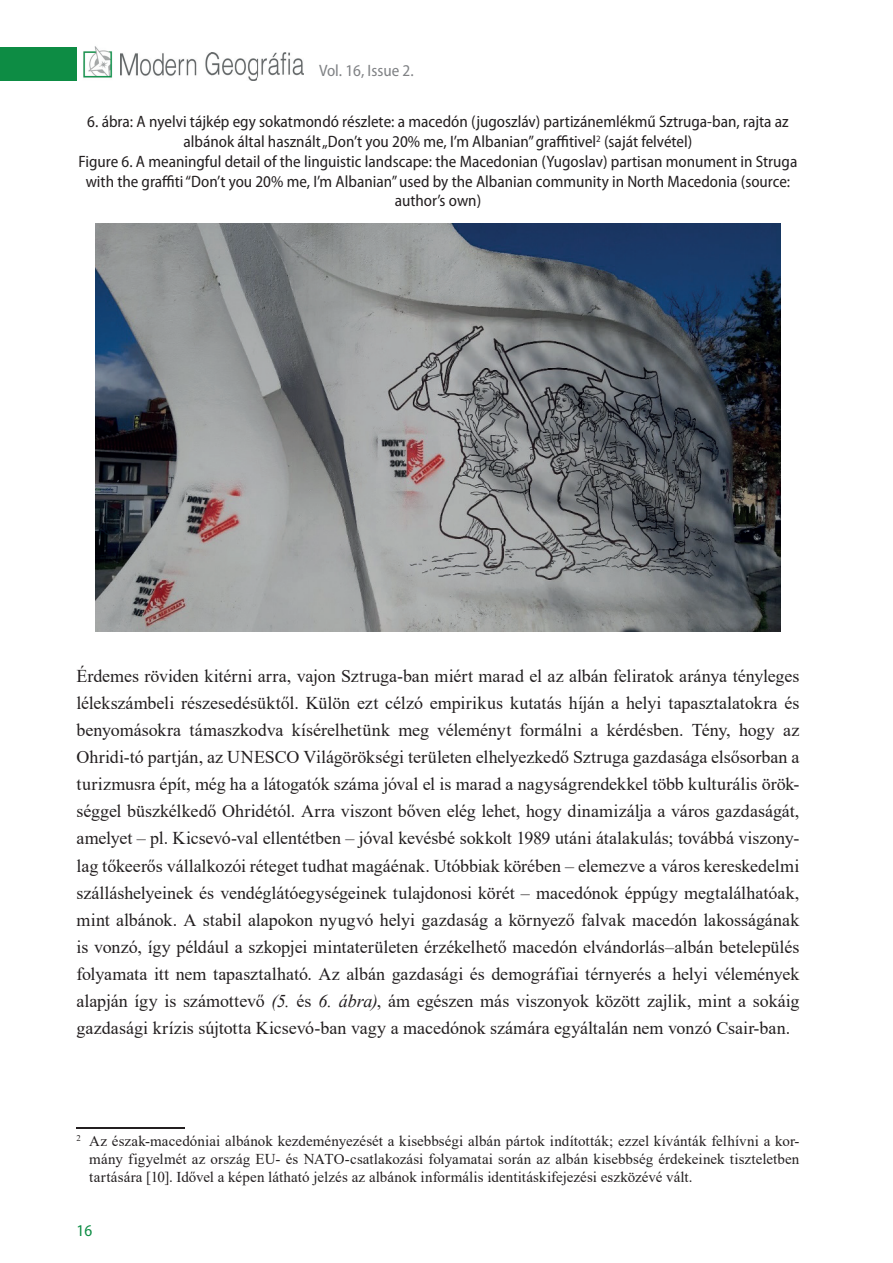
<style>
.page{position:relative;width:893px;height:1263px;background:#fff}
.page>*{position:absolute;margin:0;border:0;box-sizing:border-box;transform-origin:0 0}
.t1{font:18px/27px "Times New Roman";color:#231f20;text-align:justify}
.t2{font:semi-condensed 16.5px/19.8px "Myriad Pro";color:#231f20;text-align:center}
.t3{font:semi-condensed 16.5px "Myriad Pro";color:#808285}
.t4{font:semi-condensed 16.5px "Myriad Pro";color:#0d8c44}
.t5{font:15px/18px "Times New Roman";letter-spacing:.005em;color:#231f20;text-align:justify}
.s1{font-style:italic}
</style>
<div class="page">
<img style="left:120px;top:52px;width:183px;height:29px">
<img style="left:83px;top:46px;width:30px;height:32px">
<div style="left:0;top:48px;width:77px;height:33px;background:#0d8c44"></div>
<hr style="left:77px;top:1127px;width:108px;height:2px;background:#231f20">
<img style="left:96px;top:223px;width:684px;height:408px">
<p class="t3" style="left:319px;top:61px;width:96px">Vol. 16, Issue 2.</p>
<p class="t2" style="left:79px;top:112px;width:720px">6. ábra: A nyelvi tájkép egy sokatmondó részlete: a macedón (jugoszláv) partizánemlékmű Sztruga-ban, rajta az albánok által használt „Don’t you 20% me, I’m Albanian” graffitivel<sup>2</sup> (saját felvétel)<br>Figure 6. A meaningful detail of the linguistic landscape: the Macedonian (Yugoslav) partisan monument in Struga with the graffiti “Don’t you 20% me, I’m Albanian” used by the Albanian community in North Macedonia (source: author’s own)</p>
<p class="t1" style="left:77px;top:662px;width:724px">Érdemes röviden kitérni arra, vajon Sztruga-ban miért marad el az albán feliratok aránya tényleges lélekszámbeli részesedésüktől. Külön ezt célzó empirikus kutatás híján a helyi tapasztalatokra és benyomásokra támaszkodva kísérelhetünk meg véleményt formálni a kérdésben. Tény, hogy az Ohridi-tó partján, az UNESCO Világörökségi területen elhelyezkedő Sztruga gazdasága elsősorban a turizmusra épít, még ha a látogatók száma jóval el is marad a nagyságrendekkel több kulturális örök&shy;séggel büszkélkedő Ohridétól. Arra viszont bőven elég lehet, hogy dinamizálja a város gazdaságát, amelyet – pl. Kicsevó-val ellentétben – jóval kevésbé sokkolt 1989 utáni átalakulás; továbbá viszony&shy;lag tőkeerős vállalkozói réteget tudhat magáénak. Utóbbiak körében – elemezve a város kereskedelmi szálláshelyeinek és vendéglátóegységeinek tulajdonosi körét – macedónok éppúgy megtalálhatóak, mint albánok. A stabil alapokon nyugvó helyi gazdaság a környező falvak macedón lakosságának is vonzó, így például a szkopjei mintaterületen érzékelhető macedón elvándorlás–albán betelepülés folyamata itt nem tapasztalható. Az albán gazdasági és demográfiai térnyerés a helyi vélemények alapján így is számottevő <span class="s1">(5.</span> és <span class="s1">6. ábra)</span>, ám egészen más viszonyok között zajlik, mint a sokáig gazdasági krízis sújtotta Kicsevó-ban vagy a macedónok számára egyáltalán nem vonzó Csair-ban.</p>
<p class="t5" style="left:89px;top:1132px;width:712px;text-indent:-13px"><sup>2</sup> Az észak-macedóniai albánok kezdeményezését a kisebbségi albán pártok indították; ezzel kívánták felhívni a kor&shy;mány figyelmét az ország EU- és NATO-csatlakozási folyamatai során az albán kisebbség érdekeinek tiszteletben tartására [10]. Idővel a képen látható jelzés az albánok informális identitáskifejezési eszközévé vált.</p>
<p class="t4" style="left:77px;top:1221px;width:17px">16</p>
</div>
